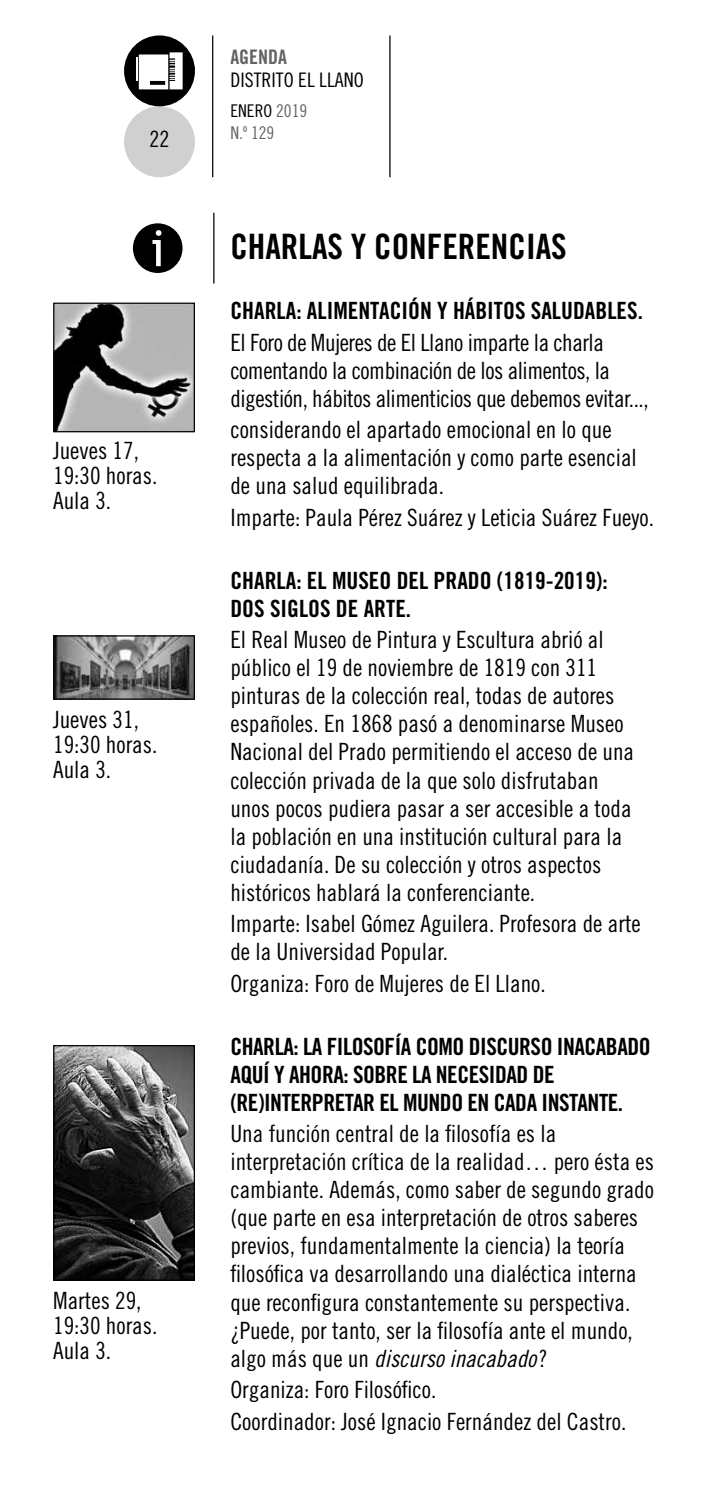
<style>
.page{position:relative;width:709px;height:1489px;background:#fff}
.page>*{position:absolute;margin:0;border:0;box-sizing:border-box;transform-origin:0 0}
.t1{font:35px "Trade Gothic LT Std Bd Cn 20";color:#000}
.t2{font:23.75px/28px "Trade Gothic LT Std Cn 18";color:#000}
.t3{font:23.75px/28px "Trade Gothic LT Std Cn 18";letter-spacing:-.02em;color:#000}
.t4{font:23.75px/28px "Trade Gothic LT Std Bd Cn 20";letter-spacing:-.02em;color:#000}
.t5{font:23.75px/28px "Trade Gothic LT Std Bd Cn 20";color:#000}
.t6{font:23.75px "Trade Gothic LT Std Cn 18 Obl";color:#000}
.t7{font:22.5px "Trade Gothic LT Std Cn 18";color:#000}
.t8{font:20px "Trade Gothic LT Std Cn 18";color:#000}
.t9{font:20px "Trade Gothic LT Std Bd Cn 20";color:#646363}
.t10{font:17.5px/22.5px "Trade Gothic LT Std Cn 18";color:#646363}
.s1{color:#000}
.s2{font-family:"Trade Gothic LT Std Cn 18"}
</style>
<div class="page">
<hr style="left:212px;top:35px;width:1px;height:142px;background:#000">
<hr style="left:389px;top:35px;width:1px;height:142px;background:#000">
<div style="left:124px;top:106px;width:71px;height:71px;background:#d0d0d0;border-radius:50%"></div>
<div style="left:124px;top:35px;width:71px;height:71px;background:#000;border-radius:50%"></div>
<svg style="left:139px;top:52px;width:44px;height:37px;background:#d5d5d5"></svg>
<hr style="left:136px;top:57px;width:2px;height:24px;background:#fff">
<hr style="left:213px;top:213px;width:1px;height:70px;background:#000">
<div style="left:133px;top:223px;width:49px;height:50px;background:#000;border-radius:50%"></div>
<svg style="left:152px;top:230px;width:9px;height:36px"></svg>
<img style="left:55px;top:304px;width:138px;height:126px">
<div style="left:53px;top:302px;width:142px;height:130px;border:1px solid #000"></div>
<img style="left:55px;top:637px;width:138px;height:60px">
<div style="left:53px;top:635px;width:142px;height:64px;border:1px solid #000"></div>
<img style="left:55px;top:1046px;width:138px;height:232px">
<div style="left:53px;top:1044px;width:142px;height:236px;border:1px solid #000"></div>
<p class="t7" style="left:149px;top:126px;width:21px">22</p>
<p class="t2" style="left:53px;top:438px;width:106px;line-height:25px">Jueves 17,<br>19:30 horas.<br>Aula 3.</p>
<p class="t2" style="left:53px;top:706px;width:106px;line-height:25px">Jueves 31,<br>19:30 horas.<br>Aula 3.</p>
<p class="t2" style="left:53px;top:1287px;width:106px;line-height:25px">Martes 29,<br>19:30 horas.<br>Aula 3.</p>
<p class="t9" style="left:230px;top:45px;width:58px">AGENDA</p>
<p class="t8" style="left:230px;top:68px;width:135px">DISTRITO EL LLANO</p>
<p class="t10" style="left:230px;top:99px;width:78px"><span class="s1">ENERO</span> 2019<br>N.º 129</p>
<h1 class="t1" style="left:230px;top:225px;width:338px">CHARLAS Y CONFERENCIAS</h1>
<p class="t5" style="left:230px;top:296px;width:414px">CHARLA: ALIMENTACIÓN Y HÁBITOS SALUDABLES.</p>
<p class="t3" style="left:230px;top:328px;width:420px">El Foro de Mujeres de El Llano imparte la charla comentando la combinación de los alimentos, la digestión, hábitos alimenticios que debemos evitar...,</p>
<p class="t2" style="left:230px;top:415px;width:408px">considerando el apartado emocional en lo que respecta a la alimentación y como parte esencial de una salud equilibrada.</p>
<p class="t2" style="left:230px;top:503px;width:425px">Imparte: Paula Pérez Suárez y Leticia Suárez Fueyo.</p>
<p class="t5" style="left:230px;top:566px;width:379px">CHARLA: EL MUSEO DEL PRADO (1819-2019):<br>DOS SIGLOS DE ARTE.</p>
<p class="t2" style="left:230px;top:625px;width:405px">El Real Museo de Pintura y Escultura abrió al público el 19 de noviembre de 1819 con 311 pinturas de la colección real, todas de autores españoles. En 1868 pasó a denominarse Museo Nacional del Prado permitiendo el acceso de una colección privada de la que solo disfrutaban unos pocos pudiera pasar a ser accesible a toda la población en una institución cultural para la ciudadanía. De su colección y otros aspectos históricos hablará la conferenciante.</p>
<p class="t2" style="left:230px;top:909px;width:412px">Imparte: Isabel Gómez Aguilera. Profesora de arte de la Universidad Popular.</p>
<p class="t2" style="left:230px;top:968px;width:317px">Organiza: Foro de Mujeres de El Llano.</p>
<p class="t4" style="left:230px;top:1032px;width:422px">CHARLA: LA FILOSOFÍA COMO DISCURSO INACABADO<br>AQUÍ Y AHORA: SOBRE LA NECESIDAD DE (RE)INTERPRETAR EL MUNDO EN CADA INSTANTE.</p>
<p class="t2" style="left:230px;top:1119px;width:425px">Una función central de la filosofía es la interpretación crítica de la realidad… pero ésta es cambiante. Además, como saber de segundo grado (que parte en esa interpretación de otros saberes previos, fundamentalmente la ciencia) la teoría filosófica va desarrollando una dialéctica interna que reconfigura constantemente su perspectiva. ¿Puede, por tanto, ser la filosofía ante el mundo,</p>
<p class="t6" style="left:230px;top:1343px;width:319px"><span class="s2">algo más que un</span> discurso inacabado<span class="s2">?</span></p>
<p class="t2" style="left:230px;top:1373px;width:397px;line-height:31.5px">Organiza: Foro Filosófico.<br>Coordinador: José Ignacio Fernández del Castro.</p>
</div>
